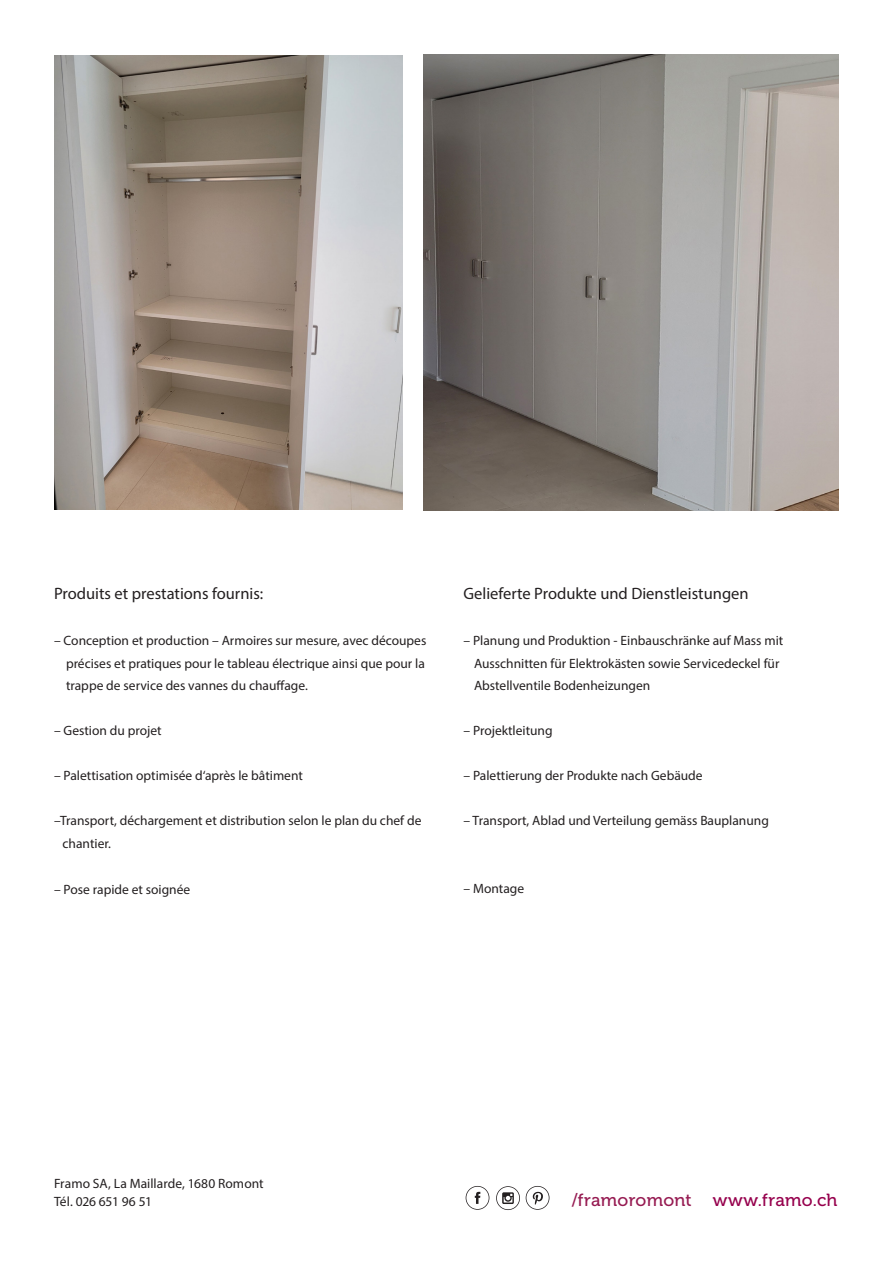
<style>
.page{position:relative;width:893px;height:1263px;background:#fff}
.page>*{position:absolute;margin:0;border:0;box-sizing:border-box;transform-origin:0 0}
.t1{font:17.55px "Museo 500";letter-spacing:.015em;color:#961b52}
.t2{font:17.55px "Museo 500";letter-spacing:.015em;color:#96014d}
.Einzug_1{font:16.5px "Myriad Pro";color:#231f20}
.Einzug_1-2{font:13.5px/22.5px "Myriad Pro";color:#231f20}
</style>
<div class="page">
<svg style="left:496px;top:1186px;width:24px;height:24px"></svg>
<svg style="left:466px;top:1186px;width:23px;height:24px"></svg>
<svg style="left:526px;top:1186px;width:23px;height:24px"></svg>
<img style="left:423px;top:54px;width:416px;height:456px">
<img style="left:54px;top:55px;width:349px;height:454px">
<p class="Einzug_1" style="left:54px;top:583px;width:211px">Produits et prestations fournis:</p>
<p class="Einzug_1-2" style="left:66px;top:629px;width:362px;text-align:justify;text-indent:-12px">– Conception et production – Armoires sur mesure, avec découpes précises et pratiques pour le tableau électrique ainsi que pour la trappe de service des vannes du chauffage.</p>
<p class="Einzug_1-2" style="left:54px;top:719px;width:109px">– Gestion du projet</p>
<p class="Einzug_1-2" style="left:54px;top:764px;width:250px">– Palettisation optimisée d‘après le bâtiment</p>
<p class="Einzug_1-2" style="left:63px;top:809px;width:360px;text-indent:-9px">–Transport, déchargement et distribution selon le plan du chef de chantier.</p>
<p class="Einzug_1-2" style="left:54px;top:878px;width:138px">– Pose rapide et soignée</p>
<p class="Einzug_1" style="left:463px;top:583px;width:287px">Gelieferte Produkte und Dienstleistungen</p>
<p class="Einzug_1-2" style="left:474px;top:629px;width:311px;text-indent:-11px">– Planung und Produktion - Einbauschränke auf Mass mit<br>Ausschnitten für Elektrokästen sowie Servicedeckel für<br>Abstellventile Bodenheizungen</p>
<p class="Einzug_1-2" style="left:463px;top:719px;width:91px">– Projektleitung</p>
<p class="Einzug_1-2" style="left:463px;top:764px;width:241px">– Palettierung der Produkte nach Gebäude</p>
<p class="Einzug_1-2" style="left:463px;top:809px;width:307px">– Transport, Ablad und Verteilung gemäss Bauplanung</p>
<p class="Einzug_1-2" style="left:463px;top:877px;width:62px">– Montage</p>
<p class="Einzug_1-2" style="left:54px;top:1174px;width:211px;line-height:18px">Framo SA, La Maillarde, 1680 Romont<br>Tél. 026 651 96 51</p>
<p class="t1" style="left:572px;top:1190px;width:121px">/framoromont</p>
<p class="t2" style="left:713px;top:1190px;width:126px">www.framo.ch</p>
</div>
